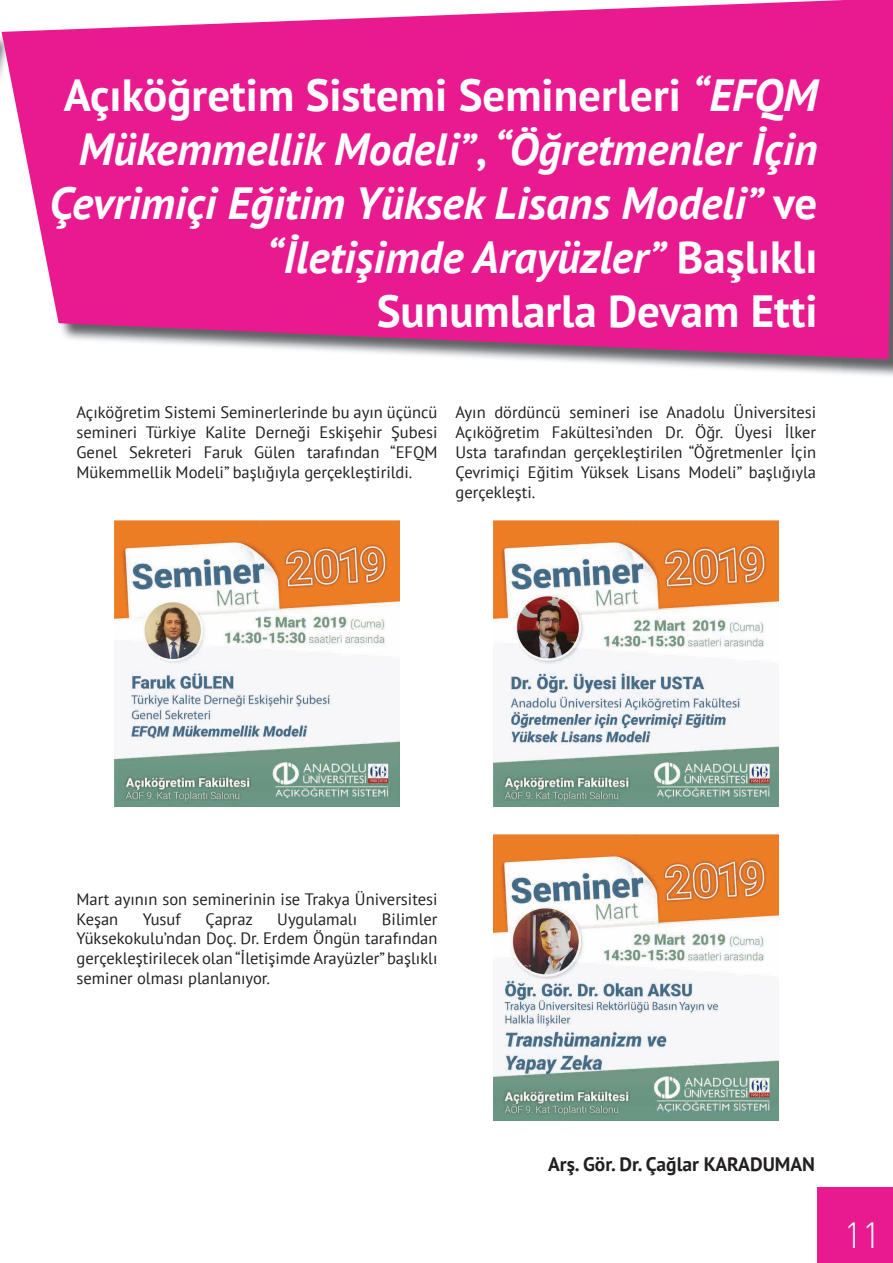
<style>
.page{position:relative;width:893px;height:1263px;background:#fff}
.page>*{position:absolute;margin:0;border:0;box-sizing:border-box;transform-origin:0 0}
.t1{font:italic 700 45px/54px "PT Sans";color:#fff;text-align:right}
.t2{font:300 36px "DIN Pro";color:#fff}
.t3{font:700 19.5px "PT Sans";color:#231f20}
.t4{font:16.5px/19.8px "PT Sans";color:#231f20;text-align:justify}
.s1{font-style:normal}
</style>
<div class="page">
<img style="left:0;top:31px;width:2px;height:47px">
<img style="left:841px;top:359px;width:52px;height:17px">
<img style="left:522px;top:359px;width:319px;height:15px">
<svg style="left:2px;top:0;width:891px;height:359px;background:#e8319a"></svg>
<div style="left:817px;top:1187px;width:76px;height:76px;background:#e91990"></div>
<img style="left:114px;top:521px;width:286px;height:285px">
<img style="left:493px;top:521px;width:286px;height:285px">
<img style="left:493px;top:834px;width:286px;height:286px">
<h1 class="t1" style="left:49px;top:67px;width:769px"><span class="s1">Açıköğretim Sistemi Seminerleri</span> “EFQM Mükemmellik Modeli”<span class="s1">,</span> “Öğretmenler İçin Çevrimiçi Eğitim Yüksek Lisans Modeli” <span class="s1">ve </span>“İletişimde Arayüzler” <span class="s1">Başlıklı Sunumlarla Devam Etti</span></h1>
<p class="t4" style="left:77px;top:402px;width:362px">Açıköğretim Sistemi Seminerlerinde bu ayın üçüncü semineri Türkiye Kalite Derneği Eskişehir Şubesi Genel Sekreteri Faruk Gülen tarafından “EFQM Mükemmellik Modeli” başlığıyla gerçekleştirildi.</p>
<p class="t4" style="left:455px;top:402px;width:362px">Ayın dördüncü semineri ise Anadolu Üniversitesi Açıköğretim Fakültesi’nden Dr. Öğr. Üyesi İlker Usta tarafından gerçekleştirilen “Öğretmenler İçin Çevrimiçi Eğitim Yüksek Lisans Modeli” başlığıyla gerçekleşti.</p>
<p class="t4" style="left:77px;top:889px;width:362px">Mart ayının son seminerinin ise Trakya Üniversitesi<br>Keşan</p>
<p class="t4" style="left:143px;top:908px;width:40px">Yusuf</p>
<p class="t4" style="left:206px;top:908px;width:49px">Çapraz</p>
<p class="t4" style="left:277px;top:908px;width:81px">Uygulamalı</p>
<p class="t4" style="left:77px;top:908px;width:362px;text-indent:305px">Bilimler Yüksekokulu’ndan Doç. Dr. Erdem Öngün tarafından gerçekleştirilecek olan “İletişimde Arayüzler” başlıklı seminer olması planlanıyor.</p>
<p class="t3" style="left:548px;top:1151px;width:268px">Arş. Gör. Dr. Çağlar KARADUMAN</p>
<h2 class="t2" style="left:844px;top:1207px;width:39px">11</h2>
</div>
